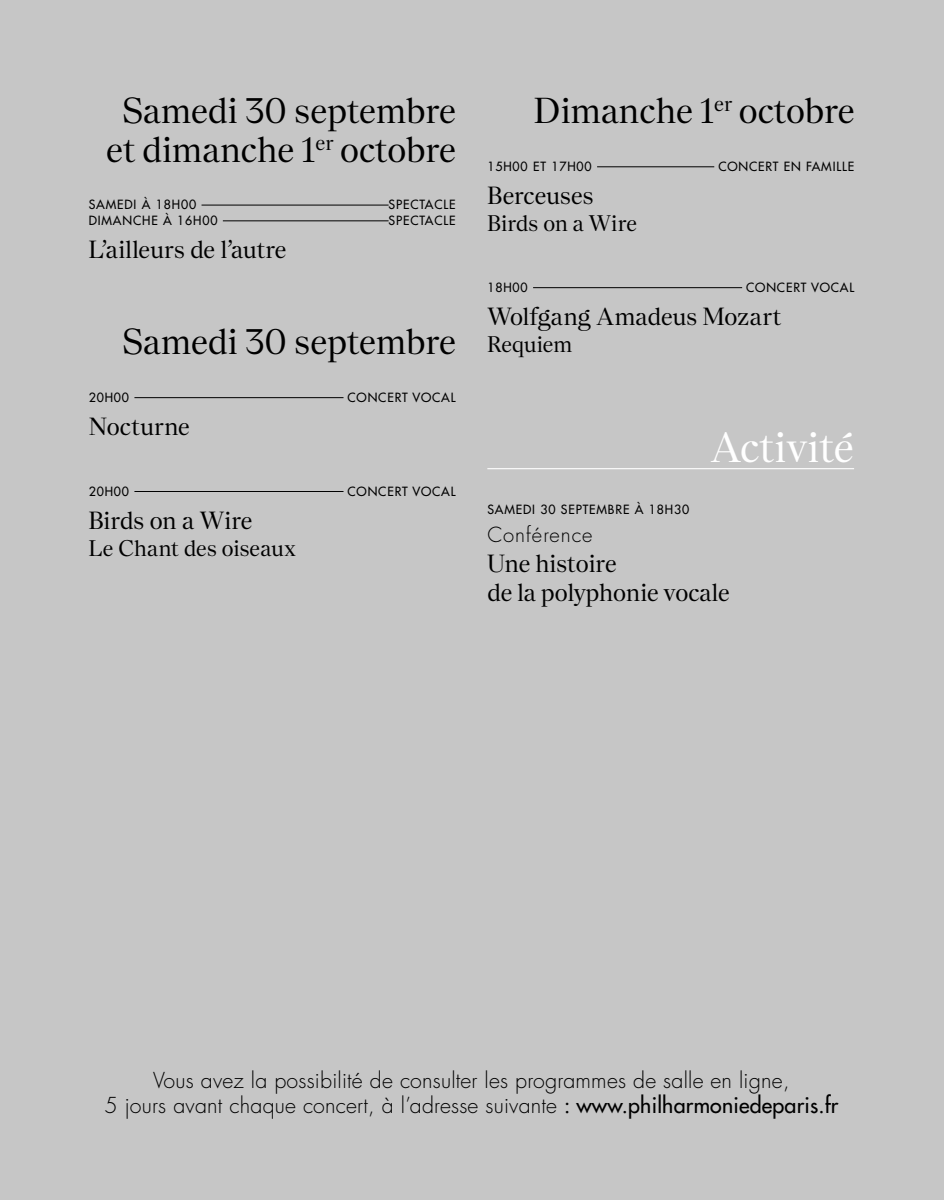
<style>
.page{position:relative;width:944px;height:1200px;background:#fff}
.page>*{position:absolute;margin:0;border:0;box-sizing:border-box;transform-origin:0 0}
.t1{font:42.75px "Nantes";color:#fff}
.t2{font:36px/38.2px "Nantes";color:#000;text-align:center}
.t3{font:24.75px/29.2px "Nantes";color:#000}
.t4{font:22.5px "Nantes";color:#000}
.t5{font:300 21.38px/24.8px "Futura LTW1 G";letter-spacing:.01em;color:#000;text-align:center}
.t6{font:300 20.25px "Futura LTW1 G";letter-spacing:.05em;color:#000}
.t7{font:500 12.38px "Futura LTW1 G";letter-spacing:.07em;color:#000}
.s1{font-weight:500}
</style>
<div class="page">
<div style="left:0;top:0;width:944px;height:1199px;background:#c6c6c6"></div>
<hr style="left:202px;top:205px;width:187px;height:1px;background:#000">
<hr style="left:223px;top:220px;width:166px;height:1px;background:#000">
<hr style="left:134px;top:397px;width:209px;height:1px;background:#000">
<hr style="left:134px;top:491px;width:209px;height:1px;background:#000">
<hr style="left:597px;top:166px;width:117px;height:1px;background:#000">
<hr style="left:533px;top:287px;width:209px;height:1px;background:#000">
<hr style="left:487px;top:468px;width:367px;height:1px;background:#fff">
<h2 class="t2" style="left:106px;top:91px;width:351px">Samedi 30 septembre et dimanche 1<sup>er</sup> octobre</h2>
<p class="t7" style="left:89px;top:194px;width:109px">SAMEDI À 18H00</p>
<p class="t7" style="left:389px;top:194px;width:68px">SPECTACLE</p>
<p class="t7" style="left:89px;top:210px;width:130px">DIMANCHE À 16H00</p>
<p class="t7" style="left:389px;top:210px;width:68px">SPECTACLE</p>
<h3 class="t3" style="left:89px;top:234px;width:199px">L’ailleurs de l’autre</h3>
<h2 class="t2" style="left:122px;top:321px;width:335px">Samedi 30 septembre</h2>
<p class="t7" style="left:89px;top:387px;width:42px">20H00</p>
<p class="t7" style="left:348px;top:387px;width:109px">CONCERT VOCAL</p>
<h3 class="t3" style="left:89px;top:411px;width:103px">Nocturne</h3>
<p class="t7" style="left:89px;top:480px;width:42px">20H00</p>
<p class="t7" style="left:348px;top:480px;width:109px">CONCERT VOCAL</p>
<h3 class="t3" style="left:89px;top:505px;width:165px">Birds on a Wire</h3>
<h3 class="t4" style="left:89px;top:532px;width:209px">Le Chant des oiseaux</h3>
<h2 class="t2" style="left:534px;top:91px;width:322px">Dimanche 1<sup>er</sup> octobre</h2>
<p class="t7" style="left:487px;top:156px;width:106px">15H00 ET 17H00</p>
<p class="t7" style="left:718px;top:156px;width:137px">CONCERT EN FAMILLE</p>
<h3 class="t3" style="left:487px;top:180px;width:108px">Berceuses</h3>
<h3 class="t4" style="left:487px;top:207px;width:151px">Birds on a Wire</h3>
<p class="t7" style="left:487px;top:277px;width:42px">18H00</p>
<p class="t7" style="left:746px;top:277px;width:109px">CONCERT VOCAL</p>
<h3 class="t3" style="left:487px;top:301px;width:296px">Wolfgang Amadeus Mozart</h3>
<h3 class="t4" style="left:487px;top:328px;width:87px">Requiem</h3>
<h1 class="t1" style="left:711px;top:416px;width:145px">Activité</h1>
<p class="t7" style="left:487px;top:499px;width:203px">SAMEDI 30 SEPTEMBRE À 18H30</p>
<h3 class="t6" style="left:487px;top:518px;width:107px">Conférence</h3>
<h3 class="t3" style="left:487px;top:547px;width:244px">Une histoire<br>de la polyphonie vocale</h3>
<h3 class="t5" style="left:104px;top:1066px;width:736px">Vous avez la possibilité de consulter les programmes de salle en ligne,<br>5 jours avant chaque concert, à l’adresse suivante <span class="s1">: www.philharmoniedeparis.fr</span></h3>
</div>
